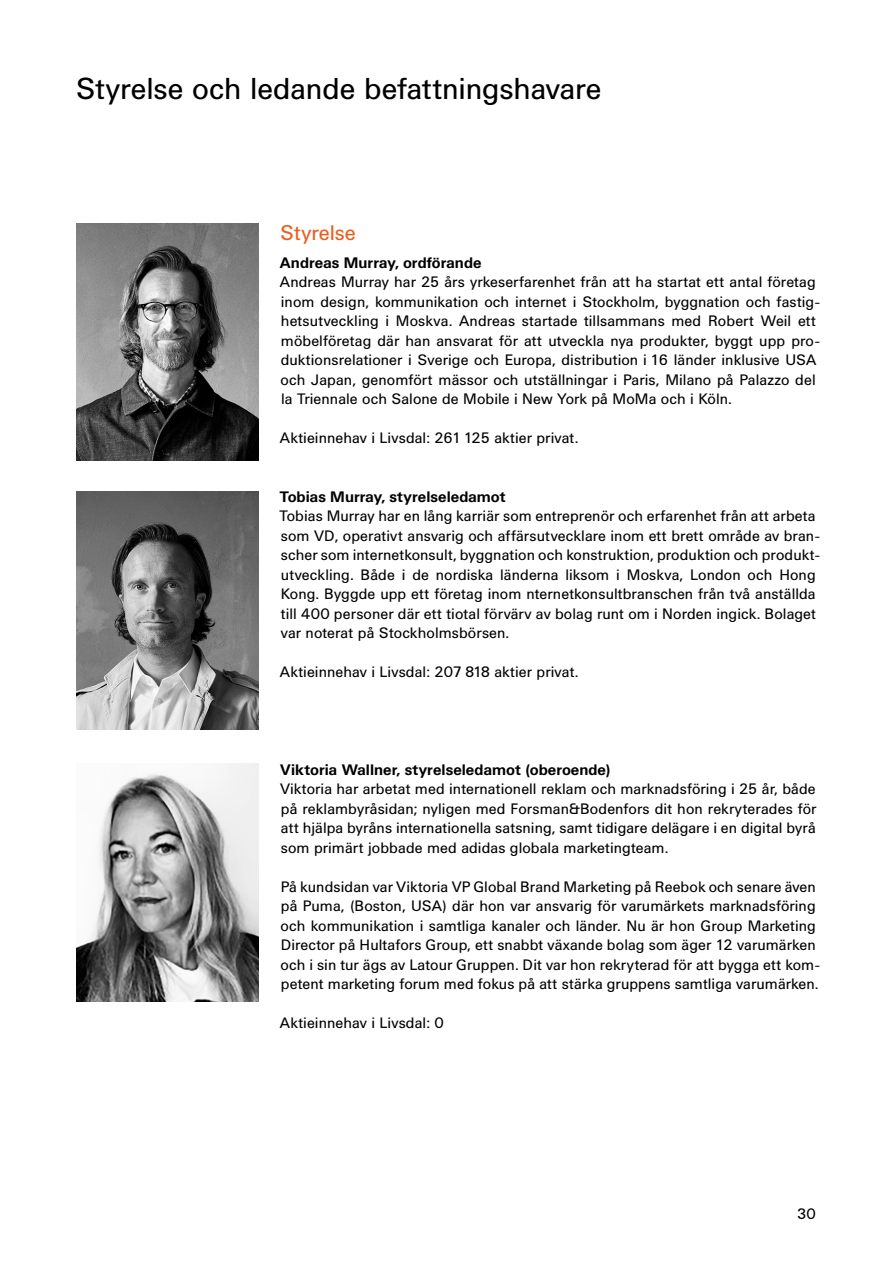
<style>
.page{position:relative;width:893px;height:1263px;background:#fff}
.page>*{position:absolute;margin:0;border:0;box-sizing:border-box;transform-origin:0 0}
.t1{font:30px "Univers BQ";letter-spacing:-.005em;color:#000}
.t2{font:21px "Univers BQ";color:#eb5e1d}
.t3{font:15px/19.5px "Univers BQ";letter-spacing:.005em;color:#000}
.t4{font:700 15px "Univers BQ";letter-spacing:.005em;color:#000}
</style>
<div class="page">
<img style="left:77px;top:492px;width:182px;height:237px">
<img style="left:77px;top:764px;width:182px;height:237px">
<img style="left:77px;top:223px;width:182px;height:238px">
<h1 class="t1" style="left:76px;top:71px;width:527px">Styrelse och ledande befattningshavare</h1>
<h2 class="t2" style="left:280px;top:221px;width:77px">Styrelse</h2>
<p class="t4" style="left:280px;top:254px;width:203px">Andreas Murray, ordförande</p>
<p class="t3" style="left:280px;top:273px;width:542px">Andreas Murray har 25 års yrkeserfarenhet från att ha startat ett antal företag inom design, kommunikation och internet i Stockholm, byggnation och fastig&shy;hetsutveckling i Moskva. Andreas startade tillsammans med Robert Weil ett möbelföretag där han ansvarat för att utveckla nya produkter, byggt upp pro&shy;duktionsrelationer i Sverige och Europa, distribution i 16 länder inklusive USA och Japan, genomfört mässor och utställningar i Paris, Milano på Palazzo del la Triennale och Salone de Mobile i New York på MoMa och i Köln.</p>
<p class="t3" style="left:280px;top:429px;width:300px">Aktieinnehav i Livsdal: 261125 aktier privat.</p>
<p class="t4" style="left:280px;top:488px;width:227px">Tobias Murray, styrelseledamot</p>
<p class="t3" style="left:279px;top:507px;width:542px">Tobias Murray har en lång karriär som entreprenör och erfarenhet från att arbeta som VD, operativt ansvarig och affärsutvecklare inom ett brett område av bran&shy;scher som internetkonsult, byggnation och konstruktion, produktion och produkt&shy;utveckling. Både i de nordiska länderna liksom i Moskva, London och Hong Kong. Byggde upp ett företag inom nternetkonsultbranschen från två anställda till 400 personer där ett tiotal förvärv av bolag runt om i Norden ingick. Bolaget var noterat på Stockholmsbörsen.</p>
<p class="t3" style="left:280px;top:663px;width:300px">Aktieinnehav i Livsdal: 207 818 aktier privat.</p>
<p class="t4" style="left:280px;top:761px;width:332px">Viktoria Wallner, styrelseledamot (oberoende)</p>
<p class="t3" style="left:280px;top:780px;width:538px;text-align:justify">Viktoria har arbetat med internationell reklam och marknadsföring i 25 år, både på reklambyråsidan; nyligen med Forsman&amp;Bodenfors dit hon rekryterades för att hjälpa byråns internationella satsning, samt tidigare delägare i en digital byrå som primärt jobbade med adidas globala marketingteam.</p>
<p class="t3" style="left:281px;top:877px;width:541px">På kundsidan var Viktoria VP Global Brand Marketing på Reebok och senare även på Puma, (Boston, USA) där hon var ansvarig för varumärkets marknadsföring och kommunikation i samtliga kanaler och länder. Nu är hon Group Marketing Director på Hultafors Group, ett snabbt växande bolag som äger 12 varumärken och i sin tur ägs av Latour Gruppen. Dit var hon rekryterad för att bygga ett kom&shy;petent marketing forum med fokus på att stärka gruppens samtliga varumärken.</p>
<p class="t3" style="left:280px;top:1014px;width:166px">Aktieinnehav i Livsdal: 0</p>
<p class="t3" style="left:797px;top:1204px;width:20px">30</p>
</div>
